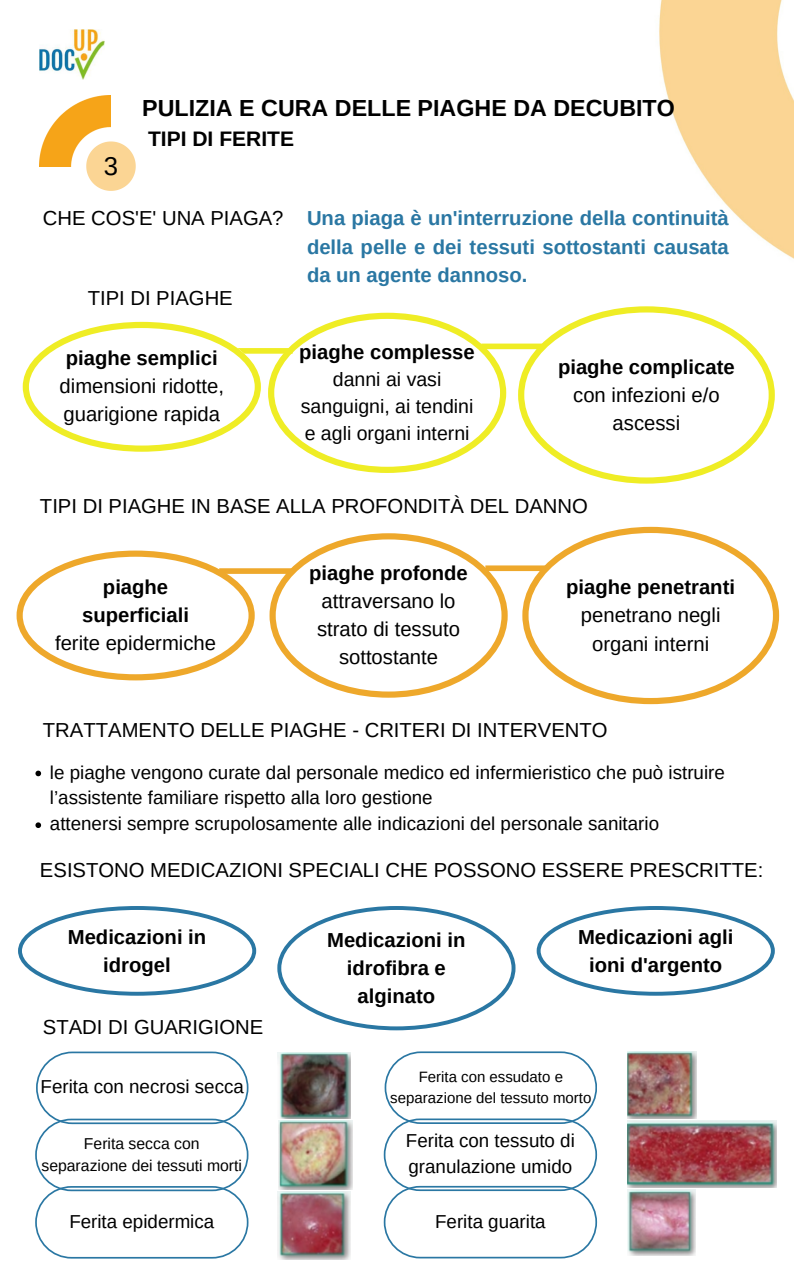
<style>
.page{position:relative;width:794px;height:1266px;background:#fff}
.page>*{position:absolute;margin:0;border:0;box-sizing:border-box;transform-origin:0 0}
.t1{font:25.72px "Arimo";color:#000}
.t2{font:700 23.25px "Arimo";color:#000}
.t3{font:700 21px "Arimo";color:#000}
.t4{font:20.25px/28.1px "Arimo";color:#000;text-align:center}
.t5{font:700 20.25px/28.1px "Arimo";color:#000;text-align:center}
.t6{font:700 20.25px/28.1px "Arimo";color:#2a77a3;text-align:justify}
.t7{font:19.5px/27px "Arimo";color:#000;text-align:center}
.t8{font:18.75px/25.9px "Arimo";color:#000}
.t9{font:15.75px/21.9px "Arimo";color:#000;text-align:center}
.t10{font:15px/20.9px "Arimo";color:#000;text-align:center}
.s1{font-weight:400;color:#000}
</style>
<div class="page">
<img style="left:40px;top:29px;width:64px;height:50px">
<img style="left:659px;top:0;width:134px;height:259px">
<img style="left:40px;top:95px;width:71px;height:71px">
<svg style="left:86px;top:141px;width:50px;height:50px"></svg>
<svg style="left:268px;top:313px;width:238px;height:160px"></svg>
<svg style="left:518px;top:306px;width:256px;height:177px"></svg>
<svg style="left:17px;top:550px;width:237px;height:130px"></svg>
<svg style="left:269px;top:533px;width:238px;height:164px"></svg>
<svg style="left:522px;top:527px;width:256px;height:177px"></svg>
<div style="left:218px;top:348px;width:74px;height:6px;background:#efed25"></div>
<div style="left:481px;top:343px;width:61px;height:6px;background:#efed25"></div>
<div style="left:219px;top:568px;width:74px;height:6px;background:#eea82b"></div>
<div style="left:485px;top:565px;width:61px;height:6px;background:#eea82b"></div>
<svg style="left:18px;top:906px;width:238px;height:89px"></svg>
<svg style="left:277px;top:906px;width:238px;height:124px"></svg>
<svg style="left:536px;top:906px;width:238px;height:89px"></svg>
<svg style="left:35px;top:1051px;width:213px;height:207px"></svg>
<svg style="left:383px;top:1051px;width:213px;height:207px"></svg>
<img style="left:277px;top:1052px;width:73px;height:66px">
<img style="left:279px;top:1120px;width:73px;height:69px">
<img style="left:277px;top:1192px;width:73px;height:68px">
<img style="left:627px;top:1120px;width:148px;height:67px">
<img style="left:627px;top:1189px;width:68px;height:66px">
<img style="left:627px;top:1051px;width:68px;height:67px">
<svg style="left:35px;top:770px;width:6px;height:6px"></svg>
<svg style="left:35px;top:822px;width:6px;height:6px"></svg>
<svg style="left:23px;top:322px;width:238px;height:130px"></svg>
<p class="t1" style="left:104px;top:152px;width:16px">3</p>
<p class="t2" style="left:142px;top:95px;width:534px">PULIZIA E CURA DELLE PIAGHE DA DECUBITO</p>
<p class="t3" style="left:148px;top:127px;width:147px">TIPI DI FERITE</p>
<p class="t6" style="left:307px;top:204px;width:423px;text-indent:-264px"><span class="s1">CHE COS'E' UNA PIAGA?</span> Una piaga è un'interruzione della continuità della pelle e dei tessuti sottostanti causata da un agente dannoso.</p>
<p class="t4" style="left:88px;top:284px;width:146px">TIPI DI PIAGHE</p>
<p class="t5" style="left:66px;top:344px;width:153px">piaghe semplici</p>
<p class="t4" style="left:60px;top:372px;width:166px;text-align:left">dimensioni ridotte, guarigione rapida</p>
<p class="t5" style="left:299px;top:338px;width:177px">piaghe complesse</p>
<p class="t7" style="left:301px;top:365px;width:174px">danni ai vasi sanguigni, ai tendini e agli organi interni</p>
<p class="t5" style="left:557px;top:353px;width:178px">piaghe complicate</p>
<p class="t4" style="left:573px;top:381px;width:148px">con infezioni e/o ascessi</p>
<p class="t4" style="left:40px;top:491px;width:549px">TIPI DI PIAGHE IN BASE ALLA PROFONDITÀ DEL DANNO</p>
<p class="t5" style="left:82px;top:573px;width:108px">piaghe superficiali</p>
<p class="t4" style="left:55px;top:629px;width:162px">ferite epidermiche</p>
<p class="t5" style="left:309px;top:559px;width:160px">piaghe profonde</p>
<p class="t4" style="left:317px;top:587px;width:144px">attraversano lo strato di tessuto sottostante</p>
<p class="t5" style="left:566px;top:573px;width:170px">piaghe penetranti</p>
<p class="t4" style="left:580px;top:601px;width:141px">penetrano negli organi interni</p>
<p class="t4" style="left:43px;top:716px;width:566px">TRATTAMENTO DELLE PIAGHE - CRITERI DI INTERVENTO</p>
<p class="t8" style="left:50px;top:759px;width:676px">le piaghe vengono curate dal personale medico ed infermieristico che può istruire l’assistente familiare rispetto alla loro gestione<br>attenersi sempre scrupolosamente alle indicazioni del personale sanitario</p>
<p class="t4" style="left:40px;top:856px;width:724px">ESISTONO MEDICAZIONI SPECIALI CHE POSSONO ESSERE PRESCRITTE:</p>
<p class="t5" style="left:68px;top:922px;width:140px">Medicazioni in idrogel</p>
<p class="t5" style="left:327px;top:925px;width:140px">Medicazioni in idrofibra e alginato</p>
<p class="t5" style="left:577px;top:922px;width:157px">Medicazioni agli ioni d'argento</p>
<p class="t4" style="left:43px;top:1012px;width:222px">STADI DI GUARIGIONE</p>
<p class="t8" style="left:41px;top:1073px;width:205px">Ferita con necrosi secca</p>
<p class="t9" style="left:41px;top:1132px;width:202px">Ferita secca con separazione dei tessuti morti</p>
<p class="t8" style="left:69px;top:1208px;width:146px">Ferita epidermica</p>
<p class="t10" style="left:390px;top:1066px;width:202px">Ferita con essudato e separazione del tessuto morto</p>
<p class="t8" style="left:405px;top:1127px;width:170px">Ferita con tessuto di granulazione umido</p>
<p class="t8" style="left:435px;top:1208px;width:112px">Ferita guarita</p>
</div>
